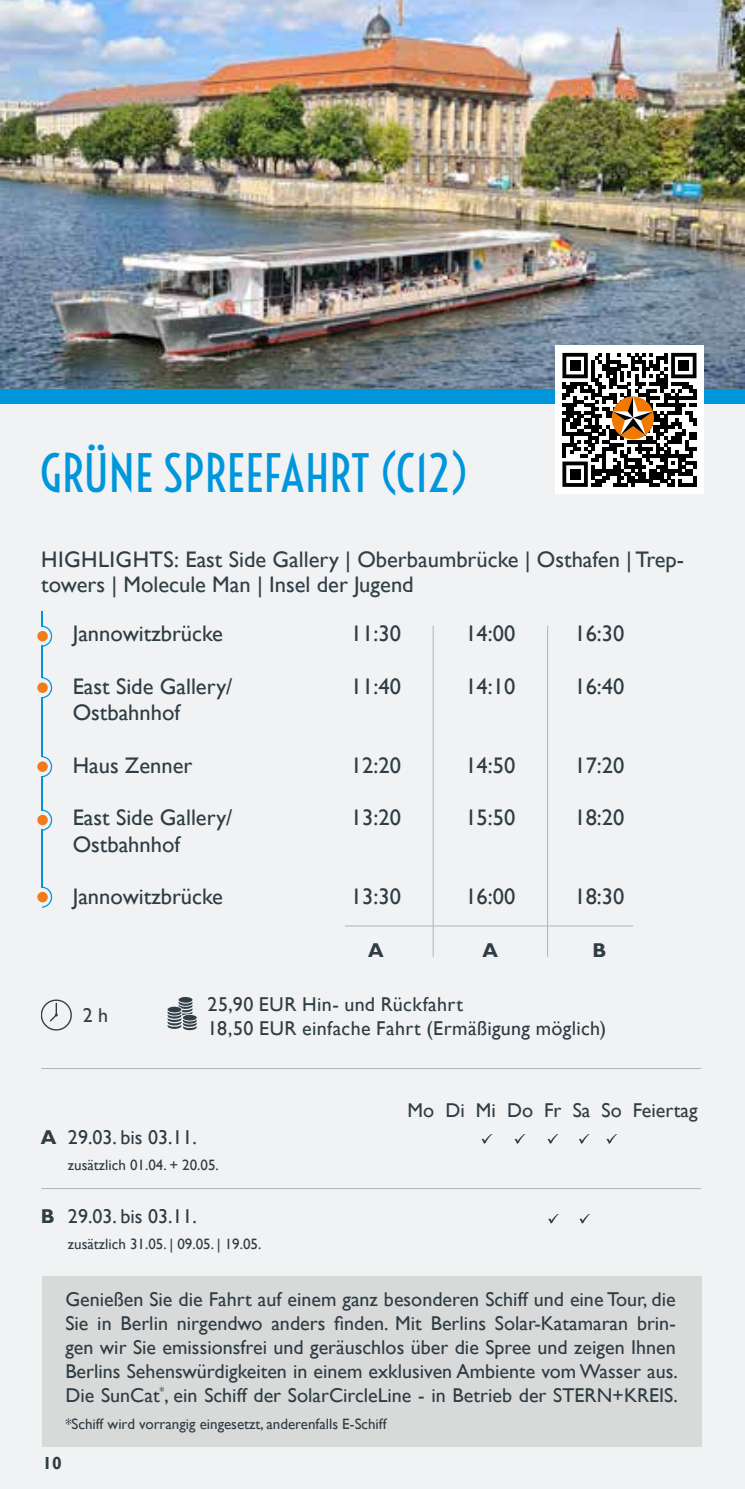
<style>
.page{position:relative;width:745px;height:1489px;background:#fff}
.page>*{position:absolute;margin:0;border:0;box-sizing:border-box;transform-origin:0 0}
.t1{font:50px "Voltaire";letter-spacing:-.025em;color:#0096db}
.t2{font:22.5px/26.2px "Gill Sans";color:#2e3c43}
.t3{font:22.5px/25px "Gill Sans";color:#303e45}
.t4{font:20px/24px "Gill Sans";color:#2e3c43;text-align:justify}
.t5{font:20px/24px "Gill Sans";letter-spacing:.02em;color:#2e3c43}
.t6{font:700 20px "Gill Sans";color:#2e3c43}
.t7{font:20px "Gill Sans";color:#303e45}
.t8{font:700 17.5px "Gill Sans";color:#2e3c43}
.t9{font:15px "Gill Sans";color:#2e3c43}
.s1{color:#2e3c43}
</style>
<div class="page">
<div style="left:0;top:403px;width:744px;height:1085px;background:#f1f2f4"></div>
<img style="left:0;top:0;width:744px;height:389px">
<svg style="left:167px;top:996px;width:32px;height:34px"></svg>
<div style="left:0;top:389px;width:744px;height:14px;background:#0096db"></div>
<div style="left:555px;top:345px;width:148px;height:149px;background:#fff"></div>
<svg style="left:562px;top:353px;width:134px;height:134px"></svg>
<svg style="left:41px;top:999px;width:31px;height:31px"></svg>
<hr style="left:41px;top:1068px;width:659px;height:1px;background:#b1b3b6">
<svg style="left:481px;top:1134px;width:11px;height:9px"></svg>
<svg style="left:514px;top:1134px;width:11px;height:9px"></svg>
<svg style="left:547px;top:1134px;width:11px;height:9px"></svg>
<svg style="left:578px;top:1134px;width:11px;height:9px"></svg>
<svg style="left:606px;top:1134px;width:11px;height:9px"></svg>
<hr style="left:41px;top:1187px;width:659px;height:1px;background:#b1b3b6">
<svg style="left:548px;top:1213px;width:11px;height:10px"></svg>
<svg style="left:579px;top:1213px;width:11px;height:10px"></svg>
<svg style="left:41px;top:611px;width:11px;height:51px"></svg>
<div style="left:37px;top:631px;width:11px;height:10px;background:#f17a1a;border-radius:50%"></div>
<svg style="left:42px;top:677px;width:10px;height:21px"></svg>
<hr style="left:41px;top:697px;width:2px;height:24px;background:#0096db">
<hr style="left:41px;top:652px;width:2px;height:26px;background:#0096db">
<div style="left:37px;top:682px;width:11px;height:11px;background:#f17a1a;border-radius:50%"></div>
<svg style="left:42px;top:756px;width:10px;height:21px"></svg>
<hr style="left:41px;top:714px;width:2px;height:43px;background:#0096db">
<div style="left:37px;top:761px;width:11px;height:10px;background:#f17a1a;border-radius:50%"></div>
<svg style="left:42px;top:809px;width:10px;height:21px"></svg>
<hr style="left:41px;top:776px;width:2px;height:34px;background:#0096db">
<div style="left:37px;top:814px;width:11px;height:11px;background:#f17a1a;border-radius:50%"></div>
<hr style="left:41px;top:829px;width:2px;height:58px;background:#0096db">
<svg style="left:42px;top:886px;width:10px;height:21px"></svg>
<div style="left:37px;top:891px;width:11px;height:11px;background:#f17a1a;border-radius:50%"></div>
<hr style="left:344px;top:925px;width:288px;height:1px;background:#b1b3b6">
<hr style="left:432px;top:626px;width:1px;height:330px;background:#b1b3b6">
<hr style="left:546px;top:626px;width:1px;height:330px;background:#b1b3b6">
<div style="left:42px;top:1275px;width:659px;height:171px;background:#d8dada"></div>
<h1 class="t1" style="left:40px;top:442px;width:429px">GRÜNE SPREEFAHRT (C12)</h1>
<p class="t3" style="left:41px;top:547px;width:644px"><span class="s1">HIGHLIGHTS:</span> East Side Gallery | Oberbaumbrücke | Osthafen | Trep&shy;towers | Molecule Man | Insel der Jugend</p>
<p class="t2" style="left:73px;top:621px;width:152px">Jannowitzbrücke</p>
<p class="t2" style="left:73px;top:673px;width:161px">East Side Gallery/<br>Ostbahnhof</p>
<p class="t2" style="left:73px;top:752px;width:121px">Haus Zenner</p>
<p class="t2" style="left:73px;top:805px;width:161px">East Side Gallery/<br>Ostbahnhof</p>
<p class="t2" style="left:73px;top:883px;width:152px">Jannowitzbrücke</p>
<p class="t2" style="left:351px;top:621px;width:51px">11:30</p>
<p class="t2" style="left:351px;top:673px;width:51px">11:40</p>
<p class="t2" style="left:351px;top:752px;width:51px">12:20</p>
<p class="t2" style="left:351px;top:805px;width:51px">13:20</p>
<p class="t2" style="left:351px;top:883px;width:51px">13:30</p>
<p class="t6" style="left:368px;top:937px;width:17px">A</p>
<p class="t2" style="left:465px;top:621px;width:51px">14:00</p>
<p class="t2" style="left:465px;top:673px;width:51px">14:10</p>
<p class="t2" style="left:465px;top:752px;width:51px">14:50</p>
<p class="t2" style="left:465px;top:805px;width:51px">15:50</p>
<p class="t2" style="left:465px;top:883px;width:51px">16:00</p>
<p class="t6" style="left:482px;top:937px;width:17px">A</p>
<p class="t2" style="left:574px;top:621px;width:51px">16:30</p>
<p class="t2" style="left:574px;top:673px;width:51px">16:40</p>
<p class="t2" style="left:574px;top:752px;width:51px">17:20</p>
<p class="t2" style="left:574px;top:805px;width:51px">18:20</p>
<p class="t2" style="left:574px;top:883px;width:51px">18:30</p>
<p class="t6" style="left:592px;top:937px;width:15px">B</p>
<p class="t7" style="left:83px;top:1003px;width:27px">2 h</p>
<p class="t5" style="left:207px;top:992px;width:400px">25,90 EUR Hin- und Rückfahrt<br>18,50 EUR einfache Fahrt (Ermäßigung möglich)</p>
<p class="t6" style="left:41px;top:1125px;width:17px">A</p>
<p class="t6" style="left:41px;top:1203px;width:15px">B</p>
<p class="t4" style="left:68px;top:1125px;width:130px">29.03. bis 03.11.</p>
<p class="t9" style="left:68px;top:1156px;width:152px">zusätzlich 01.04. + 20.05.</p>
<p class="t4" style="left:68px;top:1204px;width:130px">29.03. bis 03.11.</p>
<p class="t9" style="left:68px;top:1235px;width:195px">zusätzlich 31.05. | 09.05. | 19.05.</p>
<p class="t4" style="left:407px;top:1098px;width:291px">Mo Di Mi Do Fr Sa So Feiertag</p>
<p class="t4" style="left:65px;top:1287px;width:613px">Genießen Sie die Fahrt auf einem ganz besonderen Schiff und eine Tour, die Sie in Berlin nirgendwo anders finden. Mit Berlins Solar-Katamaran brin&shy;gen wir Sie emissionsfrei und geräuschlos über die Spree und zeigen Ihnen Berlins Sehenswürdigkeiten in einem exklusiven Ambiente vom Wasser aus.<br>Die SunCat<sup>*</sup>, ein Schiff der SolarCircleLine - in Betrieb der STERN+KREIS.</p>
<p class="t9" style="left:65px;top:1414px;width:322px">*Schiff wird vorrangig eingesetzt, anderenfalls E-Schiff</p>
<p class="t8" style="left:43px;top:1452px;width:21px">10</p>
</div>
